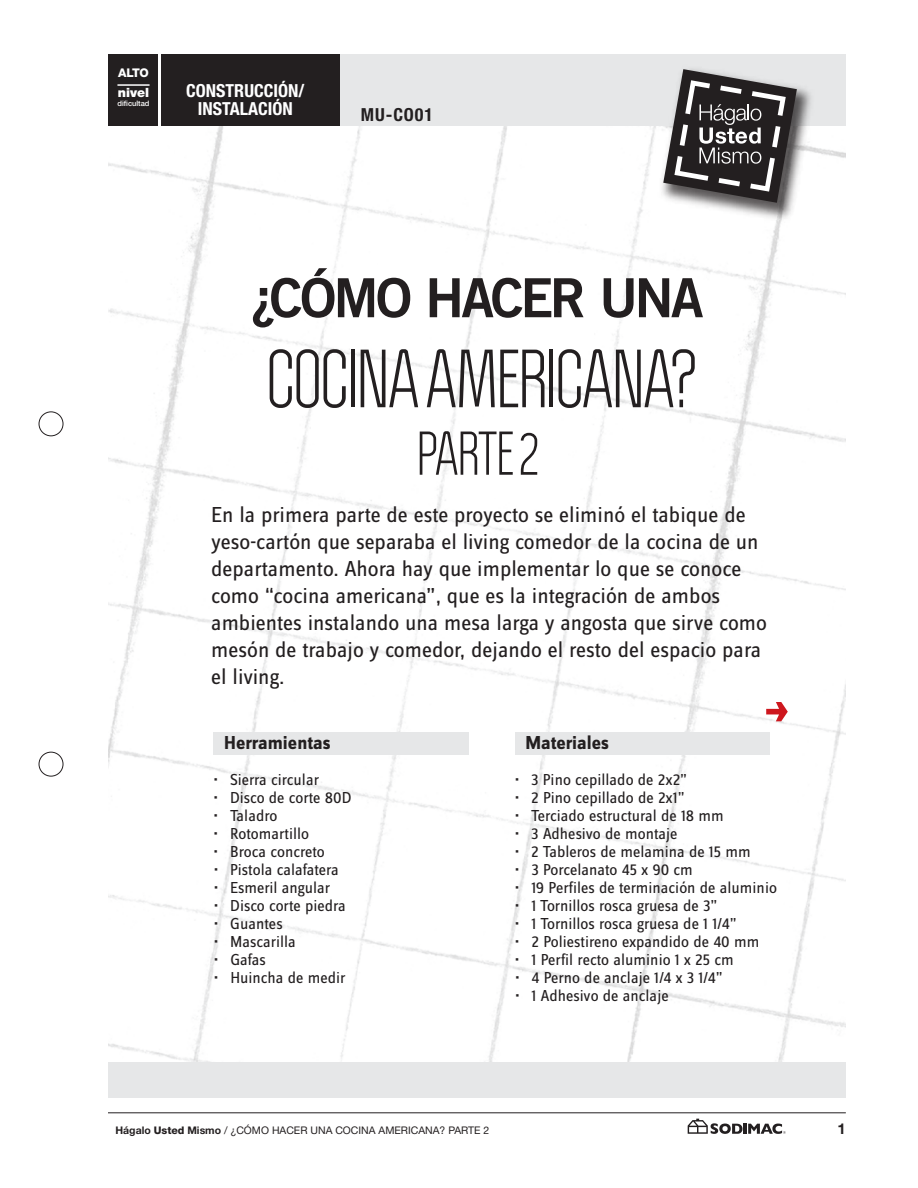
<style>
.page{position:relative;width:918px;height:1188px;background:#fff}
.page>*{position:absolute;margin:0;border:0;box-sizing:border-box;transform-origin:0 0}
.t1{font:72px "Politica";letter-spacing:-.04em;color:#231f20}
.t2{font:54px "Trade Gothic LT Std Bd 2";letter-spacing:-.055em;color:#231f20}
.t3{font:54px "Politica";letter-spacing:-.02em;color:#231f20}
.t4{font:22.5px/27px "Zine Sans Dis";color:#231f20}
.t5{font:700 19.5px "Zine Sans Dis";color:#231f20}
.t6{font:700 condensed 18px/18px "Helvetica Neue LT Std";color:#fff;text-align:center}
.t7{font:700 condensed 18px "Helvetica Neue LT Std";letter-spacing:.05em;color:#231f20}
.t8{font:16.5px "Zine Sans Dis";color:#231f20}
.t9{font:700 15px "Helvetica Neue LT Std";color:#231f20}
.t10{font:900 12.75px "Helvetica Neue LT Std";color:#fff}
.t11{font:800 12px "Helvetica Neue LT Std";color:#fff}
.t12{font:10.5px "Helvetica Neue LT Std";color:#231f20}
.t13{font:500 7.5px "Helvetica Neue LT Std";color:#fff}
.s1{font-weight:700}
.s2{font-weight:800}
</style>
<div class="page">
<hr style="left:108px;top:1113px;width:738px;height:1px;background:#231f20">
<img style="left:108px;top:126px;width:738px;height:936px">
<svg style="left:766px;top:702px;width:22px;height:19px"></svg>
<div style="left:340px;top:54px;width:506px;height:72px;background:#e6e7e8"></div>
<img style="left:654px;top:87px;width:165px;height:139px">
<svg style="left:663px;top:69px;width:134px;height:134px"></svg>
<div style="left:161px;top:54px;width:179px;height:72px;background:#231f20"></div>
<div style="left:108px;top:54px;width:50px;height:72px;background:#231f20"></div>
<div style="left:108px;top:1062px;width:738px;height:36px;background:#e6e7e8"></div>
<div style="left:39px;top:412px;width:24px;height:24px;border:1px solid #231f20;border-radius:50%"></div>
<div style="left:39px;top:752px;width:24px;height:24px;border:1px solid #231f20;border-radius:50%"></div>
<svg style="left:688px;top:1119px;width:98px;height:15px"></svg>
<div style="left:214px;top:732px;width:255px;height:22px;background:#e6e7e8"></div>
<div style="left:515px;top:732px;width:255px;height:22px;background:#e6e7e8"></div>
<hr style="left:117px;top:84px;width:33px;height:2px;background:#fff">
<p class="t11" style="left:118px;top:66px;width:32px">ALTO</p>
<p class="t10" style="left:118px;top:85px;width:33px">nivel</p>
<p class="t13" style="left:117px;top:99px;width:34px">dificultad</p>
<p class="t6" style="left:186px;top:81px;width:120px">CONSTRUCCIÓN/<br>INSTALACIÓN</p>
<p class="t7" style="left:361px;top:104px;width:74px">MU-CO01</p>
<h2 class="t2" style="left:250px;top:264px;width:455px">¿CÓMO HACER UNA</h2>
<h1 class="t1" style="left:266px;top:334px;width:433px">COCINA AMERICANA?</h1>
<h2 class="t3" style="left:416px;top:420px;width:124px">PARTE 2</h2>
<p class="t4" style="left:211px;top:502px;width:557px">En la primera parte de este proyecto se eliminó el tabique de yeso-cartón que separaba el living comedor de la cocina de un departamento. Ahora hay que implementar lo que se conoce como “cocina americana”, que es la integración de ambos ambientes instalando una mesa larga y angosta que sirve como mesón de trabajo y comedor, dejando el resto del espacio para el living.</p>
<p class="t5" style="left:224px;top:733px;width:108px">Herramientas</p>
<p class="t5" style="left:525px;top:733px;width:85px">Materiales</p>
<p class="t8" style="left:214px;top:772px;width:107px">• Sierra circular</p>
<p class="t8" style="left:214px;top:790px;width:140px">• Disco de corte 80D</p>
<p class="t8" style="left:214px;top:808px;width:65px">• Taladro</p>
<p class="t8" style="left:214px;top:826px;width:97px">• Rotomartillo</p>
<p class="t8" style="left:214px;top:844px;width:113px">• Broca concreto</p>
<p class="t8" style="left:214px;top:862px;width:127px">• Pistola calafatera</p>
<p class="t8" style="left:214px;top:880px;width:118px">• Esmeril angular</p>
<p class="t8" style="left:214px;top:898px;width:134px">• Disco corte piedra</p>
<p class="t8" style="left:214px;top:916px;width:70px">• Guantes</p>
<p class="t8" style="left:214px;top:934px;width:84px">• Mascarilla</p>
<p class="t8" style="left:214px;top:952px;width:54px">• Gafas</p>
<p class="t8" style="left:214px;top:970px;width:133px">• Huincha de medir</p>
<p class="t8" style="left:515px;top:772px;width:174px">• 3 Pino cepillado de 2x2”</p>
<p class="t8" style="left:515px;top:790px;width:172px">• 2 Pino cepillado de 2x1”</p>
<p class="t8" style="left:515px;top:808px;width:211px">• Terciado estructural de 18 mm</p>
<p class="t8" style="left:515px;top:826px;width:164px">• 3 Adhesivo de montaje</p>
<p class="t8" style="left:515px;top:844px;width:238px">• 2 Tableros de melamina de 15 mm</p>
<p class="t8" style="left:515px;top:862px;width:180px">• 3 Porcelanato 45 x 90 cm</p>
<p class="t8" style="left:515px;top:880px;width:264px">• 19 Perfiles de terminación de aluminio</p>
<p class="t8" style="left:515px;top:898px;width:204px">• 1 Tornillos rosca gruesa de 3”</p>
<p class="t8" style="left:515px;top:916px;width:223px">• 1 Tornillos rosca gruesa de 1 1/4”</p>
<p class="t8" style="left:515px;top:934px;width:246px">• 2 Poliestireno expandido de 40 mm</p>
<p class="t8" style="left:515px;top:952px;width:220px">• 1 Perfil recto aluminio 1 x 25 cm</p>
<p class="t8" style="left:515px;top:970px;width:209px">• 4 Perno de anclaje 1/4 x 3 1/4”</p>
<p class="t8" style="left:515px;top:988px;width:155px">• 1 Adhesivo de anclaje</p>
<p class="t12" style="left:116px;top:1124px;width:375px"><span class="s1">Hágalo</span> <span class="s2">Usted</span> <span class="s1">Mismo</span> / ¿CÓMO HACER UNA COCINA AMERICANA? PARTE 2</p>
<p class="t9" style="left:838px;top:1119px;width:10px">1</p>
</div>
